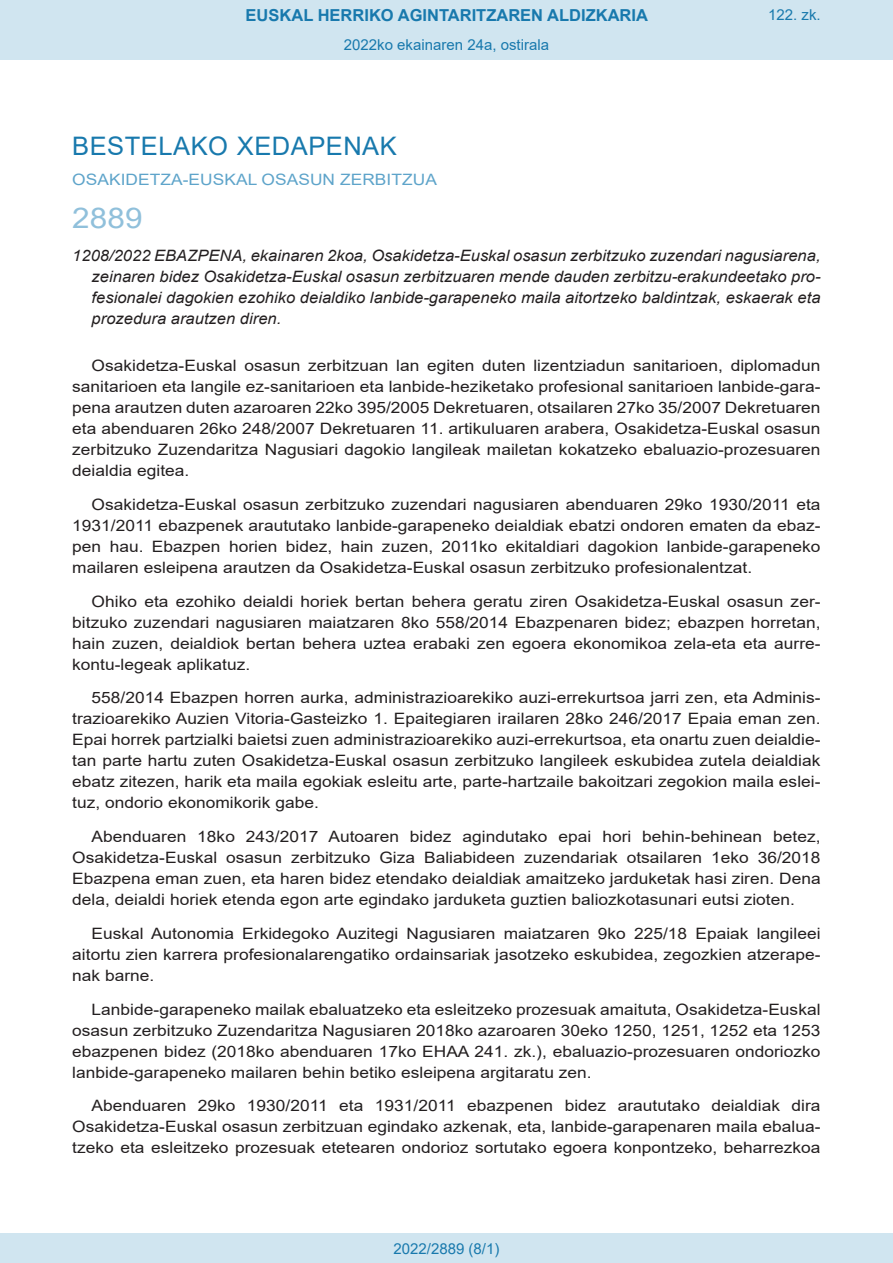
<style>
.page{position:relative;width:893px;height:1263px;background:#fff}
.page>*{position:absolute;margin:0;border:0;box-sizing:border-box;transform-origin:0 0}
.BOPVOrden{font:28.5px "Arial";color:#90c0db;scale:1.11 1}
.BOPVSeccion{font:25.5px "Arial";letter-spacing:.02em;color:#1879ad}
.t1{font:700 16.5px "Arial";color:#1879ad}
.BOPVDetalle{font:15.6px/21px "Arial";color:#231f20;text-align:justify;scale:1.11 1}
.BOPVTitulo{font:italic 15.6px/21px "Arial";color:#231f20;text-align:justify;scale:1.05 1}
.BOPVOrganismo{font:15.6px "Arial";letter-spacing:.005em;color:#5ea4ca;scale:1.11 1}
.Paginacion_Centro{font:15px "Arial";color:#1879ad}
</style>
<div class="page">
<div style="left:0;top:0;width:893px;height:60px;background:#d0e5f0"></div>
<div style="left:0;top:1233px;width:893px;height:30px;background:#d0e5f0"></div>
<p class="t1" style="left:246px;top:3px;width:404px">EUSKAL HERRIKO AGINTARITZAREN ALDIZKARIA</p>
<p class="Paginacion_Centro" style="left:344px;top:35px;width:207px">2022ko ekainaren 24a, ostirala</p>
<p class="Paginacion_Centro" style="left:768px;top:5px;width:54px">122. zk.</p>
<p class="BOPVSeccion" style="left:72px;top:128px;width:326px">BESTELAKO XEDAPENAK</p>
<p class="BOPVOrganismo" style="left:72px;top:169px;width:330px">OSAKIDETZA-EUSKAL OSASUN ZERBITZUA</p>
<p class="BOPVOrden" style="left:72px;top:198px;width:65px">2889</p>
<p class="BOPVTitulo" style="left:92px;top:246px;width:696px;text-indent:-19px">1208/2022 EBAZPENA, ekainaren 2koa, Osakidetza-Euskal osasun zerbitzuko zuzendari nagusiarena, zeinaren bidez Osakidetza-Euskal osasun zerbitzuaren mende dauden zerbitzu-erakundeetako pro&shy;fesionalei dagokien ezohiko deialdiko lanbide-garapeneko maila aitortzeko baldintzak, eskaerak eta prozedura arautzen diren.</p>
<p class="BOPVDetalle" style="left:72px;top:355px;width:676px;text-indent:19px">Osakidetza-Euskal osasun zerbitzuan lan egiten duten lizentziadun sanitarioen, diplomadun sanitarioen eta langile ez-sanitarioen eta lanbide-heziketako profesional sanitarioen lanbide-gara&shy;pena arautzen duten azaroaren 22ko 395/2005 Dekretuaren, otsailaren 27ko 35/2007 Dekretuaren eta abenduaren 26ko 248/2007 Dekretuaren 11. artikuluaren arabera, Osakidetza-Euskal osasun zerbitzuko Zuzendaritza Nagusiari dagokio langileak mailetan kokatzeko ebaluazio-prozesuaren deialdia egitea.</p>
<p class="BOPVDetalle" style="left:72px;top:494px;width:676px;text-indent:19px">Osakidetza-Euskal osasun zerbitzuko zuzendari nagusiaren abenduaren 29ko 1930/2011 eta 1931/2011 ebazpenek araututako lanbide-garapeneko deialdiak ebatzi ondoren ematen da ebaz&shy;pen hau. Ebazpen horien bidez, hain zuzen, 2011ko ekitaldiari dagokion lanbide-garapeneko mailaren esleipena arautzen da Osakidetza-Euskal osasun zerbitzuko profesionalentzat.</p>
<p class="BOPVDetalle" style="left:72px;top:590px;width:676px;text-indent:19px">Ohiko eta ezohiko deialdi horiek bertan behera geratu ziren Osakidetza-Euskal osasun zer&shy;bitzuko zuzendari nagusiaren maiatzaren 8ko 558/2014 Ebazpenaren bidez; ebazpen horretan, hain zuzen, deialdiok bertan behera uztea erabaki zen egoera ekonomikoa zela-eta eta aurre&shy;kontu-legeak aplikatuz.</p>
<p class="BOPVDetalle" style="left:72px;top:687px;width:676px;text-indent:19px">558/2014 Ebazpen horren aurka, administrazioarekiko auzi-errekurtsoa jarri zen, eta Adminis&shy;trazioarekiko Auzien Vitoria-Gasteizko 1. Epaitegiaren irailaren 28ko 246/2017 Epaia eman zen.<br>Epai horrek partzialki baietsi zuen administrazioarekiko auzi-errekurtsoa, eta onartu zuen deialdie&shy;tan parte hartu zuten Osakidetza-Euskal osasun zerbitzuko langileek eskubidea zutela deialdiak ebatz zitezen, harik eta maila egokiak esleitu arte, parte-hartzaile bakoitzari zegokion maila eslei&shy;tuz, ondorio ekonomikorik gabe.</p>
<p class="BOPVDetalle" style="left:72px;top:826px;width:676px;text-indent:19px">Abenduaren 18ko 243/2017 Autoaren bidez agindutako epai hori behin-behinean betez, Osakidetza-Euskal osasun zerbitzuko Giza Baliabideen zuzendariak otsailaren 1eko 36/2018<br>Ebazpena eman zuen, eta haren bidez etendako deialdiak amaitzeko jarduketak hasi ziren. Dena dela, deialdi horiek etenda egon arte egindako jarduketa guztien baliozkotasunari eutsi zioten.</p>
<p class="BOPVDetalle" style="left:72px;top:923px;width:676px;text-indent:19px">Euskal Autonomia Erkidegoko Auzitegi Nagusiaren maiatzaren 9ko 225/18 Epaiak langileei aitortu zien karrera profesionalarengatiko ordainsariak jasotzeko eskubidea, zegozkien atzerape&shy;nak barne.</p>
<p class="BOPVDetalle" style="left:72px;top:998px;width:676px;text-indent:19px">Lanbide-garapeneko mailak ebaluatzeko eta esleitzeko prozesuak amaituta, Osakidetza-Euskal osasun zerbitzuko Zuzendaritza Nagusiaren 2018ko azaroaren 30eko 1250, 1251, 1252 eta 1253 ebazpenen bidez (2018ko abenduaren 17ko EHAA 241. zk.), ebaluazio-prozesuaren ondoriozko lanbide-garapeneko mailaren behin betiko esleipena argitaratu zen.</p>
<p class="BOPVDetalle" style="left:72px;top:1095px;width:676px;text-indent:19px">Abenduaren 29ko 1930/2011 eta 1931/2011 ebazpenen bidez araututako deialdiak dira Osakidetza-Euskal osasun zerbitzuan egindako azkenak, eta, lanbide-garapenaren maila ebalua&shy;tzeko eta esleitzeko prozesuak etetearen ondorioz sortutako egoera konpontzeko, beharrezkoa</p>
<p class="Paginacion_Centro" style="left:393px;top:1238px;width:107px">2022/2889 (8/1)</p>
</div>
